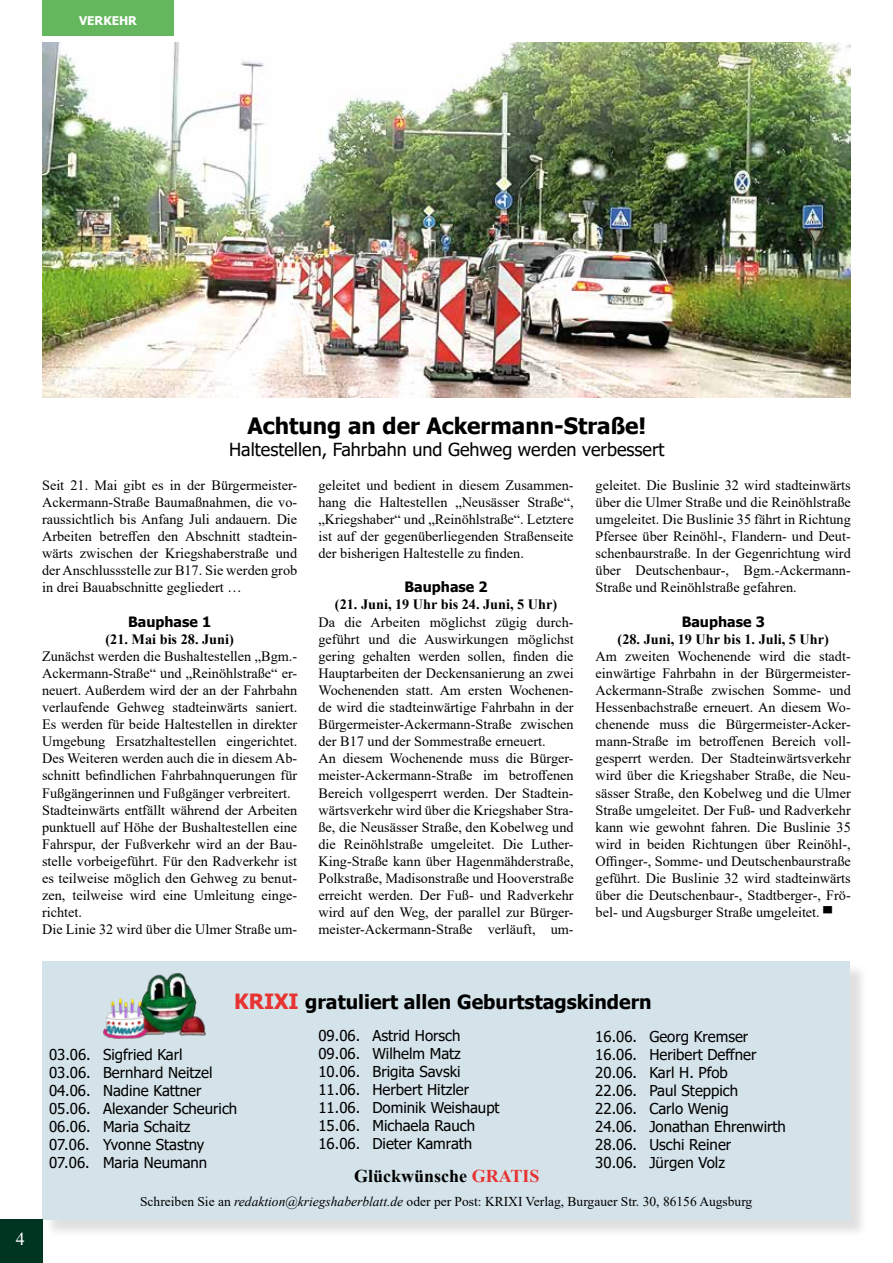
<style>
.page{position:relative;width:893px;height:1263px;background:#fff}
.page>*{position:absolute;margin:0;border:0;box-sizing:border-box;transform-origin:0 0}
.t1{font:700 22.5px "Tahoma";color:#000}
.t2{font:700 19.5px "Tahoma";color:#000}
.t3{font:18px "Tahoma";color:#000}
.t4{font:700 18px "Times New Roman";color:#000}
.t5{font:18px "Times New Roman";color:#fff}
.t6{font:15px/18px "Tahoma";color:#000}
.t7{font:14.25px/17.1px "Times New Roman";color:#000;text-align:justify}
.t8{font:700 14.25px "Times New Roman";color:#000}
.t9{font:700 14.25px "Tahoma";color:#000}
.t10{font:13.5px "Times New Roman";color:#000}
.t11{font:700 12px "Tahoma";color:#fff}
.s1{font-weight:700;font-size:12px}
.s2{font-size:21px;color:#e73331}
.s3{color:#e73331}
.s4{font-style:italic}
</style>
<div class="page">
<div style="left:0;top:1219px;width:43px;height:44px;background:#003522"></div>
<div style="left:45px;top:963px;width:824px;height:275px;background:#000;opacity:.75"></div>
<div style="left:42px;top:961px;width:808px;height:258px;background:#d4e2e9"></div>
<img style="left:142px;top:973px;width:64px;height:63px">
<img style="left:103px;top:998px;width:45px;height:41px">
<img style="left:43px;top:43px;width:807px;height:355px">
<div style="left:42px;top:0;width:132px;height:36px;background:#65b75d"></div>
<p class="t11" style="left:79px;top:12px;width:59px">VERKEHR</p>
<h1 class="t1" style="left:247px;top:410px;width:400px">Achtung an der Ackermann-Straße!</h1>
<p class="t3" style="left:229px;top:437px;width:437px">Haltestellen, Fahrbahn und Gehweg werden verbessert</p>
<p class="t7" style="left:42px;top:476px;width:257px">Seit 21. Mai gibt es in der Bürgermeister-Ackermann-Straße Baumaßnahmen, die vo&shy;raussichtlich bis Anfang Juli andauern. Die Arbeiten betreffen den Abschnitt stadtein&shy;wärts zwischen der Kriegshaberstraße und der Anschlussstelle zur B17. Sie werden grob in drei Bauabschnitte gegliedert …</p>
<p class="t9" style="left:128px;top:611px;width:85px">Bauphase 1</p>
<p class="t8" style="left:106px;top:628px;width:130px">(21. Mai bis 28. Juni)</p>
<p class="t7" style="left:42px;top:647px;width:257px;text-align:left">Zunächst werden die Bushaltestellen „Bgm.- Ackermann-Straße“ und „Reinöhlstraße“ er&shy;neuert. Außerdem wird der an der Fahrbahn verlaufende Gehweg stadteinwärts saniert.<br>Es werden für beide Haltestellen in direkter Umgebung Ersatzhaltestellen eingerichtet.<br>Des Weiteren werden auch die in diesem Ab&shy;schnitt befindlichen Fahrbahnquerungen für Fußgängerinnen und Fußgänger verbreitert.<br>Stadteinwärts entfällt während der Arbeiten punktuell auf Höhe der Bushaltestellen eine Fahrspur, der Fußverkehr wird an der Bau&shy;stelle vorbeigeführt. Für den Radverkehr ist es teilweise möglich den Gehweg zu benut&shy;zen, teilweise wird eine Umleitung einge&shy;richtet.<br>Die Linie 32 wird über die Ulmer Straße um-</p>
<p class="t7" style="left:596px;top:476px;width:257px">geleitet. Die Buslinie 32 wird stadteinwärts über die Ulmer Straße und die Reinöhlstraße umgeleitet. Die Buslinie 35 fährt in Richtung Pfersee über Reinöhl-, Flandern- und Deut&shy;schenbaurstraße. In der Gegenrichtung wird über Deutschenbaur-, Bgm.-Ackermann-Straße und Reinöhlstraße gefahren.</p>
<p class="t9" style="left:682px;top:611px;width:85px">Bauphase 3</p>
<p class="t8" style="left:618px;top:628px;width:213px">(28. Juni, 19 Uhr bis 1. Juli, 5 Uhr)</p>
<p class="t7" style="left:596px;top:647px;width:257px">Am zweiten Wochenende wird die stadt&shy;einwärtige Fahrbahn in der Bürgermeister-Ackermann-Straße zwischen Somme- und Hessenbachstraße erneuert. An diesem Wo&shy;chenende muss die Bürgermeister-Acker&shy;mann-Straße im betroffenen Bereich voll&shy;gesperrt werden. Der Stadteinwärtsverkehr wird über die Kriegshaber Straße, die Neu&shy;sässer Straße, den Kobelweg und die Ulmer Straße umgeleitet. Der Fuß- und Radverkehr kann wie gewohnt fahren. Die Buslinie 35 wird in beiden Richtungen über Reinöhl-, Offinger-, Somme- und Deutschenbaurstraße geführt. Die Buslinie 32 wird stadteinwärts über die Deutschenbaur-, Stadtberger-, Frö&shy;bel- und Augsburger Straße umgeleitet. <span class="s1">▀</span></p>
<p class="t7" style="left:318px;top:476px;width:257px">geleitet und bedient in diesem Zusammen&shy;hang die Haltestellen „Neusässer Straße“, „Kriegshaber“ und „Reinöhlstraße“. Letztere ist auf der gegenüberliegenden Straßenseite der bisherigen Haltestelle zu finden.</p>
<p class="t9" style="left:404px;top:577px;width:85px">Bauphase 2</p>
<p class="t8" style="left:335px;top:594px;width:224px">(21. Juni, 19 Uhr bis 24. Juni, 5 Uhr)</p>
<p class="t7" style="left:318px;top:613px;width:257px;text-align:left">Da die Arbeiten möglichst zügig durch&shy;geführt und die Auswirkungen möglichst gering gehalten werden sollen, finden die Hauptarbeiten der Deckensanierung an zwei Wochenenden statt. Am ersten Wochenen&shy;de wird die stadteinwärtige Fahrbahn in der Bürgermeister-Ackermann-Straße zwischen der B17 und der Sommestraße erneuert.<br>An diesem Wochenende muss die Bürger&shy;meister-Ackermann-Straße im betroffenen Bereich vollgesperrt werden. Der Stadtein&shy;wärtsverkehr wird über die Kriegshaber Stra&shy;ße, die Neusässer Straße, den Kobelweg und die Reinöhlstraße umgeleitet. Die Luther-King-Straße kann über Hagenmähderstraße, Polkstraße, Madisonstraße und Hooverstraße erreicht werden. Der Fuß- und Radverkehr wird auf den Weg, der parallel zur Bürger&shy;meister-Ackermann-Straße verläuft, um-</p>
<p class="t5" style="left:16px;top:1226px;width:10px">4</p>
<h2 class="t2" style="left:234px;top:988px;width:419px"><span class="s2">KRIXI</span> gratuliert allen Geburtstagskindern</h2>
<p class="t6" style="left:318px;top:1028px;width:183px">09.06. Astrid Horsch<br>09.06. Wilhelm Matz<br>10.06. Brigita Savski<br>11.06. Herbert Hitzler<br>11.06. Dominik Weishaupt<br>15.06. Michaela Rauch<br>16.06. Dieter Kamrath</p>
<p class="t6" style="left:595px;top:1028px;width:192px">16.06. Georg Kremser<br>16.06. Heribert Deffner<br>20.06. Karl H. Pfob<br>22.06. Paul Steppich<br>22.06. Carlo Wenig<br>24.06. Jonathan Ehrenwirth<br>28.06. Uschi Reiner<br>30.06. Jürgen Volz</p>
<p class="t6" style="left:49px;top:1046px;width:190px">03.06. Sigfried Karl<br>03.06. Bernhard Neitzel<br>04.06. Nadine Kattner<br>05.06. Alexander Scheurich<br>06.06. Maria Schaitz<br>07.06. Yvonne Stastny<br>07.06. Maria Neumann</p>
<p class="t4" style="left:354px;top:1163px;width:187px">Glückwünsche <span class="s3">GRATIS</span></p>
<p class="t10" style="left:140px;top:1192px;width:614px">Schreiben Sie an <span class="s4">redaktion@kriegshaberblatt.de</span> oder per Post: KRIXI Verlag, Burgauer Str. 30, 86156 Augsburg</p>
</div>
